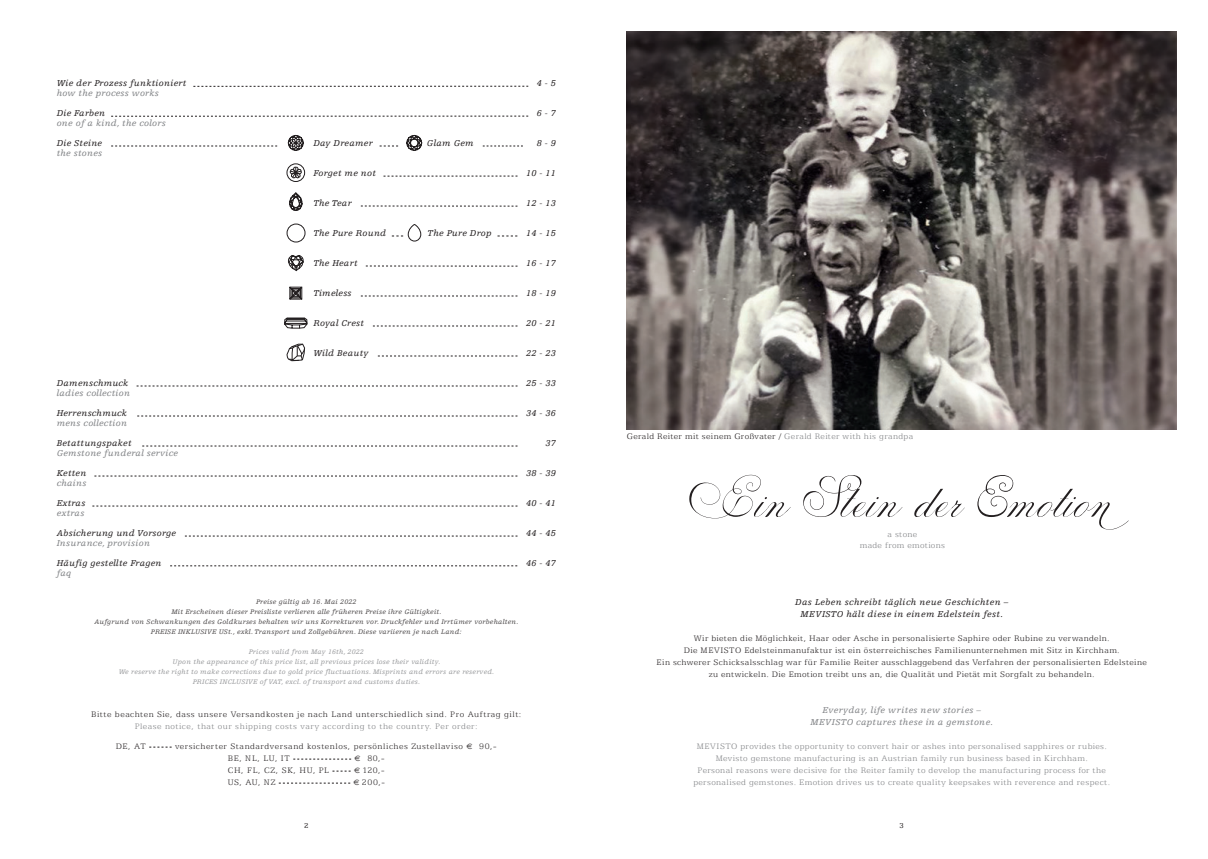
<style>
.page{position:relative;width:1208px;height:859px;background:#fff}
.page>*{position:absolute;margin:0;border:0;box-sizing:border-box;transform-origin:0 0}
.t1{font:60px "Penabico";letter-spacing:-.035em;color:#231f20}
.t2{font:300 9px/12px "Egyptian 505 BT";letter-spacing:.045em;color:#231f20;text-align:center}
.t3{font:300 9px/12px "Egyptian 505 BT";letter-spacing:.045em;color:#808285;text-align:center}
.t4{font:italic 9px/12px "Egyptienne FLT Std";letter-spacing:.03em;color:#231f20;text-align:center}
.t5{font:italic 9px/12px "Egyptienne FLT Std";letter-spacing:.03em;color:#808285;text-align:center}
.t6{font:300 9px "Egyptian 505 BT";letter-spacing:.08em;color:#231f20}
.t7{font:8px "Egyptian 505 BT";color:#231f20}
.t8{font:italic 7px/10px "Egyptienne FLT Std";letter-spacing:.03em;color:#231f20;text-align:center}
.t9{font:italic 7px/10px "Egyptienne FLT Std";letter-spacing:.03em;color:#808285;text-align:center}
.s1{font-family:"Euro Logo";font-weight:400;font-size:8px}
.s2{color:#808285}
</style>
<div class="page">
<img style="left:626px;top:31px;width:550px;height:398px">
<svg style="left:149px;top:747px;width:23px;height:1px"></svg>
<svg style="left:293px;top:759px;width:58px;height:1px"></svg>
<svg style="left:332px;top:771px;width:19px;height:1px"></svg>
<svg style="left:279px;top:783px;width:71px;height:1px"></svg>
<svg style="left:170px;top:566px;width:347px;height:1px"></svg>
<svg style="left:137px;top:386px;width:380px;height:1px"></svg>
<svg style="left:185px;top:536px;width:332px;height:1px"></svg>
<svg style="left:111px;top:146px;width:166px;height:1px"></svg>
<svg style="left:383px;top:176px;width:134px;height:1px"></svg>
<svg style="left:361px;top:206px;width:156px;height:1px"></svg>
<svg style="left:366px;top:266px;width:151px;height:1px"></svg>
<svg style="left:361px;top:296px;width:156px;height:1px"></svg>
<svg style="left:373px;top:326px;width:144px;height:1px"></svg>
<svg style="left:378px;top:356px;width:139px;height:1px"></svg>
<svg style="left:111px;top:116px;width:417px;height:1px"></svg>
<svg style="left:193px;top:86px;width:335px;height:1px"></svg>
<svg style="left:92px;top:506px;width:425px;height:1px"></svg>
<svg style="left:94px;top:476px;width:423px;height:1px"></svg>
<svg style="left:142px;top:446px;width:375px;height:1px"></svg>
<svg style="left:137px;top:416px;width:380px;height:1px"></svg>
<svg style="left:289px;top:287px;width:13px;height:12px"></svg>
<svg style="left:289px;top:193px;width:13px;height:18px"></svg>
<svg style="left:287px;top:344px;width:18px;height:17px"></svg>
<svg style="left:284px;top:318px;width:23px;height:10px"></svg>
<svg style="left:288px;top:135px;width:15px;height:16px"></svg>
<svg style="left:406px;top:135px;width:16px;height:16px"></svg>
<svg style="left:288px;top:255px;width:16px;height:16px"></svg>
<div style="left:287px;top:164px;width:18px;height:18px;border:1px solid #231f20;border-radius:50%"></div>
<svg style="left:289px;top:166px;width:13px;height:14px"></svg>
<svg style="left:379px;top:146px;width:19px;height:1px"></svg>
<svg style="left:483px;top:146px;width:40px;height:1px"></svg>
<svg style="left:497px;top:236px;width:20px;height:1px"></svg>
<div style="left:287px;top:224px;width:18px;height:18px;border:1px solid #231f20;border-radius:50%"></div>
<svg style="left:392px;top:224px;width:29px;height:17px"></svg>
<p class="t4" style="left:57px;top:77px;width:131px">Wie der Prozess funktioniert</p>
<p class="t5" style="left:57px;top:87px;width:104px">how the process works</p>
<p class="t4" style="left:57px;top:107px;width:50px">Die Farben</p>
<p class="t5" style="left:57px;top:117px;width:111px">one of a kind, the colors</p>
<p class="t4" style="left:57px;top:137px;width:47px">Die Steine</p>
<p class="t5" style="left:57px;top:147px;width:47px">the stones</p>
<p class="t4" style="left:57px;top:377px;width:73px">Damenschmuck</p>
<p class="t5" style="left:57px;top:387px;width:75px">ladies collection</p>
<p class="t4" style="left:57px;top:407px;width:72px">Herrenschmuck</p>
<p class="t5" style="left:57px;top:417px;width:72px">mens collection</p>
<p class="t4" style="left:57px;top:437px;width:76px">Betattungspaket</p>
<p class="t5" style="left:57px;top:447px;width:123px">Gemstone funderal service</p>
<p class="t4" style="left:57px;top:467px;width:31px">Ketten</p>
<p class="t5" style="left:57px;top:477px;width:31px">chains</p>
<p class="t4" style="left:57px;top:497px;width:30px">Extras</p>
<p class="t5" style="left:57px;top:507px;width:29px">extras</p>
<p class="t4" style="left:57px;top:527px;width:121px">Absicherung und Vorsorge</p>
<p class="t5" style="left:57px;top:537px;width:95px">Insurance, provision</p>
<p class="t4" style="left:57px;top:557px;width:106px">Häufig gestellte Fragen</p>
<p class="t5" style="left:57px;top:567px;width:16px">faq</p>
<p class="t4" style="left:313px;top:137px;width:61px">Day Dreamer</p>
<p class="t4" style="left:427px;top:137px;width:48px">Glam Gem</p>
<p class="t4" style="left:313px;top:167px;width:64px">Forget me not</p>
<p class="t4" style="left:313px;top:197px;width:40px">The Tear</p>
<p class="t4" style="left:313px;top:227px;width:74px">The Pure Round</p>
<p class="t4" style="left:427px;top:227px;width:66px">The Pure Drop</p>
<p class="t4" style="left:313px;top:257px;width:46px">The Heart</p>
<p class="t4" style="left:313px;top:287px;width:40px">Timeless</p>
<p class="t4" style="left:313px;top:317px;width:52px">Royal Crest</p>
<p class="t4" style="left:313px;top:347px;width:57px">Wild Beauty</p>
<p class="t4" style="left:537px;top:77px;width:21px">4 - 5</p>
<p class="t4" style="left:537px;top:107px;width:21px">6 - 7</p>
<p class="t4" style="left:537px;top:137px;width:21px">8 - 9</p>
<p class="t4" style="left:526px;top:167px;width:31px">10 - 11</p>
<p class="t4" style="left:526px;top:197px;width:31px">12 - 13</p>
<p class="t4" style="left:526px;top:227px;width:31px">14 - 15</p>
<p class="t4" style="left:526px;top:257px;width:31px">16 - 17</p>
<p class="t4" style="left:526px;top:287px;width:31px">18 - 19</p>
<p class="t4" style="left:526px;top:317px;width:31px">20 - 21</p>
<p class="t4" style="left:526px;top:347px;width:31px">22 - 23</p>
<p class="t4" style="left:526px;top:377px;width:31px">25 - 33</p>
<p class="t4" style="left:526px;top:407px;width:31px">34 - 36</p>
<p class="t4" style="left:545px;top:437px;width:12px">37</p>
<p class="t4" style="left:526px;top:467px;width:31px">38 - 39</p>
<p class="t4" style="left:526px;top:497px;width:31px">40 - 41</p>
<p class="t4" style="left:526px;top:527px;width:31px">44 - 45</p>
<p class="t4" style="left:526px;top:557px;width:31px">46 - 47</p>
<p class="t8" style="left:95px;top:596px;width:425px">Preise gültig ab 16. Mai 2022<br>Mit Erscheinen dieser Preisliste verlieren alle früheren Preise ihre Gültigkeit.<br>Aufgrund von Schwankungen des Goldkurses behalten wir uns Korrekturen vor. Druckfehler und Irrtümer vorbehalten.<br>PREISE INKLUSIVE USt., exkl. Transport und Zollgebühren. Diese variieren je nach Land:</p>
<p class="t9" style="left:119px;top:646px;width:377px">Prices valid from May 16th, 2022<br>Upon the appearance of this price list, all previous prices lose their validity.<br>We reserve the right to make corrections due to gold price fluctuations. Misprints and errors are reserved.<br>PRICES INCLUSIVE of VAT, excl. of transport and customs duties.</p>
<p class="t2" style="left:91px;top:708px;width:432px">Bitte beachten Sie, dass unsere Versandkosten je nach Land unterschiedlich sind. Pro Auftrag gilt:</p>
<p class="t3" style="left:135px;top:720px;width:344px">Please notice, that our shipping costs vary according to the country. Per order:</p>
<p class="t2" style="left:116px;top:740px;width:32px">DE, AT</p>
<p class="t2" style="left:228px;top:740px;width:270px;text-align:left;text-indent:-53px">versicherter Standardversand kostenlos, persönliches Zustellaviso <span class="s1">7</span> 90,-<br>BE, NL, LU, IT</p>
<p class="t2" style="left:354px;top:752px;width:32px"><span class="s1">7</span> 80,-</p>
<p class="t6" style="left:228px;top:765px;width:103px">CH, FL, CZ, SK, HU, PL</p>
<p class="t2" style="left:354px;top:764px;width:32px"><span class="s1">7</span> 120,-</p>
<p class="t2" style="left:228px;top:776px;width:49px">US, AU, NZ</p>
<p class="t2" style="left:353px;top:776px;width:33px"><span class="s1">7</span> 200,-</p>
<p class="t2" style="left:626px;top:430px;width:288px">Gerald Reiter mit seinem Großvater / <span class="s2">Gerald Reiter with his grandpa</span></p>
<h1 class="t1" style="left:723px;top:461px;width:390px">Ein Stein der Emotion</h1>
<p class="t3" style="left:859px;top:529px;width:87px;line-height:11px">a stone<br>made from emotions</p>
<p class="t4" style="left:795px;top:596px;width:215px">Das Leben schreibt täglich neue Geschichten –<br>MEVISTO hält diese in einem Edelstein fest.</p>
<p class="t2" style="left:656px;top:632px;width:492px">Wir bieten die Möglichkeit, Haar oder Asche in personalisierte Saphire oder Rubine zu verwandeln.<br>Die MEVISTO Edelsteinmanufaktur ist ein österreichisches Familienunternehmen mit Sitz in Kirchham.<br>Ein schwerer Schicksalsschlag war für Familie Reiter ausschlaggebend das Verfahren der personalisierten Edelsteine zu entwickeln. Die Emotion treibt uns an, die Qualität und Pietät mit Sorgfalt zu behandeln.</p>
<p class="t5" style="left:810px;top:704px;width:184px">Everyday, life writes new stories –<br>MEVISTO captures these in a gemstone.</p>
<p class="t3" style="left:693px;top:740px;width:418px">MEVISTO provides the opportunity to convert hair or ashes into personalised sapphires or rubies.<br>Mevisto gemstone manufacturing is an Austrian family run business based in Kirchham.<br>Personal reasons were decisive for the Reiter family to develop the manufacturing process for the personalised gemstones. Emotion drives us to create quality keepsakes with reverence and respect.</p>
<p class="t7" style="left:304px;top:821px;width:6px">2</p>
<p class="t7" style="left:899px;top:821px;width:6px">3</p>
</div>
